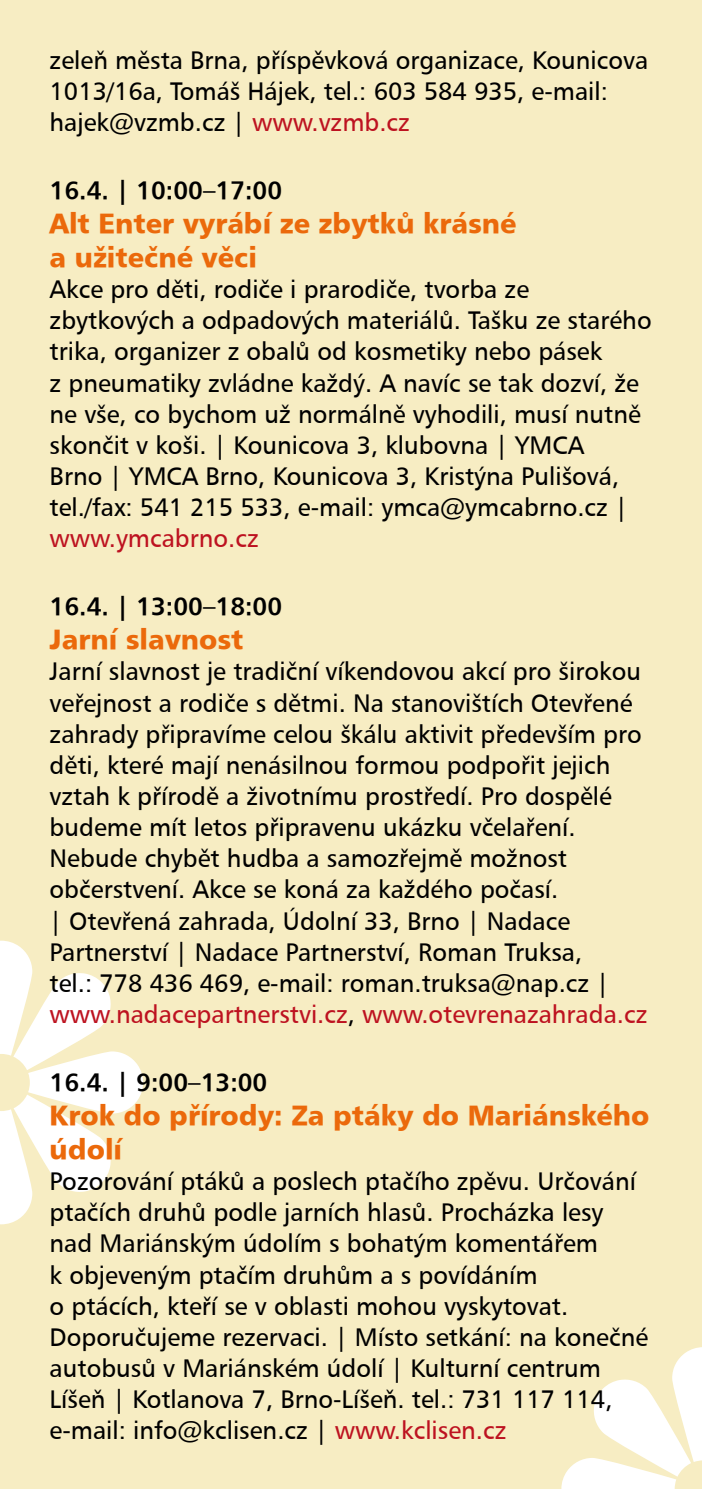
<style>
.page{position:relative;width:702px;height:1489px;background:#fff}
.page>*{position:absolute;margin:0;border:0;box-sizing:border-box;transform-origin:0 0}
.t1{font:27.5px/34px "Humanist 777 Blk AT";color:#eb690b}
.t2{font:25px/31px "Humanist 777 AT";color:#000}
.t3{font:25px "Humanist 777 AT Bold";color:#000}
.t4{font:25px "Humanist 777 AT";color:#bd1220}
.s1{color:#bd1220}
</style>
<div class="page">
<div style="left:0;top:0;width:702px;height:1488px;background:#f7edc3"></div>
<svg style="left:0;top:940px;width:143px;height:284px"></svg>
<svg style="left:561px;top:1347px;width:141px;height:141px"></svg>
<p class="t2" style="left:50px;top:44px;width:600px">zeleň města Brna, příspěvková organizace, Kounicova<br>1013/16a, Tomáš Hájek, tel.: 603 584 935, e-mail: hajek@vzmb.cz | <span class="s1">www.vzmb.cz</span></p>
<p class="t3" style="left:50px;top:175px;width:234px">16.4. | 10:00–17:00</p>
<p class="t1" style="left:50px;top:206px;width:468px">Alt Enter vyrábí ze zbytků krásné a užitečné věci</p>
<p class="t2" style="left:50px;top:274px;width:603px">Akce pro děti, rodiče i prarodiče, tvorba ze zbytkových a odpadových materiálů. Tašku ze starého trika, organizer z obalů od kosmetiky nebo pásek<br>z pneumatiky zvládne každý. A navíc se tak dozví, že ne vše, co bychom už normálně vyhodili, musí nutně skončit v koši. | Kounicova 3, klubovna | YMCA<br>Brno | YMCA Brno, Kounicova 3, Kristýna Pulišová, tel./fax: 541 215 533, e-mail: ymca@ymcabrno.cz |</p>
<p class="t4" style="left:50px;top:524px;width:211px">www.ymcabrno.cz</p>
<p class="t3" style="left:50px;top:591px;width:234px">16.4. | 13:00–18:00</p>
<p class="t1" style="left:50px;top:622px;width:195px">Jarní slavnost</p>
<p class="t2" style="left:50px;top:656px;width:599px">Jarní slavnost je tradiční víkendovou akcí pro širokou veřejnost a rodiče s dětmi. Na stanovištích Otevřené zahrady připravíme celou škálu aktivit především pro děti, které mají nenásilnou formou podpořit jejich vztah k přírodě a životnímu prostředí. Pro dospělé budeme mít letos připravenu ukázku včelaření.<br>Nebude chybět hudba a samozřejmě možnost občerstvení. Akce se koná za každého počasí.<br>| Otevřená zahrada, Údolní 33, Brno | Nadace Partnerství | Nadace Partnerství, Roman Truksa,<br>tel.: 778 436 469, e-mail: roman.truksa@nap.cz | <span class="s1">www.nadacepartnerstvi.cz</span>, <span class="s1">www.otevrenazahrada.cz</span></p>
<p class="t3" style="left:50px;top:1067px;width:219px">16.4. | 9:00–13:00</p>
<p class="t1" style="left:50px;top:1098px;width:601px">Krok do přírody: Za ptáky do Mariánského údolí</p>
<p class="t2" style="left:50px;top:1165px;width:600px">Pozorování ptáků a poslech ptačího zpěvu. Určování ptačích druhů podle jarních hlasů. Procházka lesy nad Mariánským údolím s bohatým komentářem<br>k objeveným ptačím druhům a s povídáním<br>o ptácích, kteří se v oblasti mohou vyskytovat.<br>Doporučujeme rezervaci. | Místo setkání: na konečné autobusů v Mariánském údolí | Kulturní centrum Líšeň | Kotlanova 7, Brno-Líšeň. tel.: 731 117 114, e-mail: info@kclisen.cz | <span class="s1">www.kclisen.cz</span></p>
</div>
